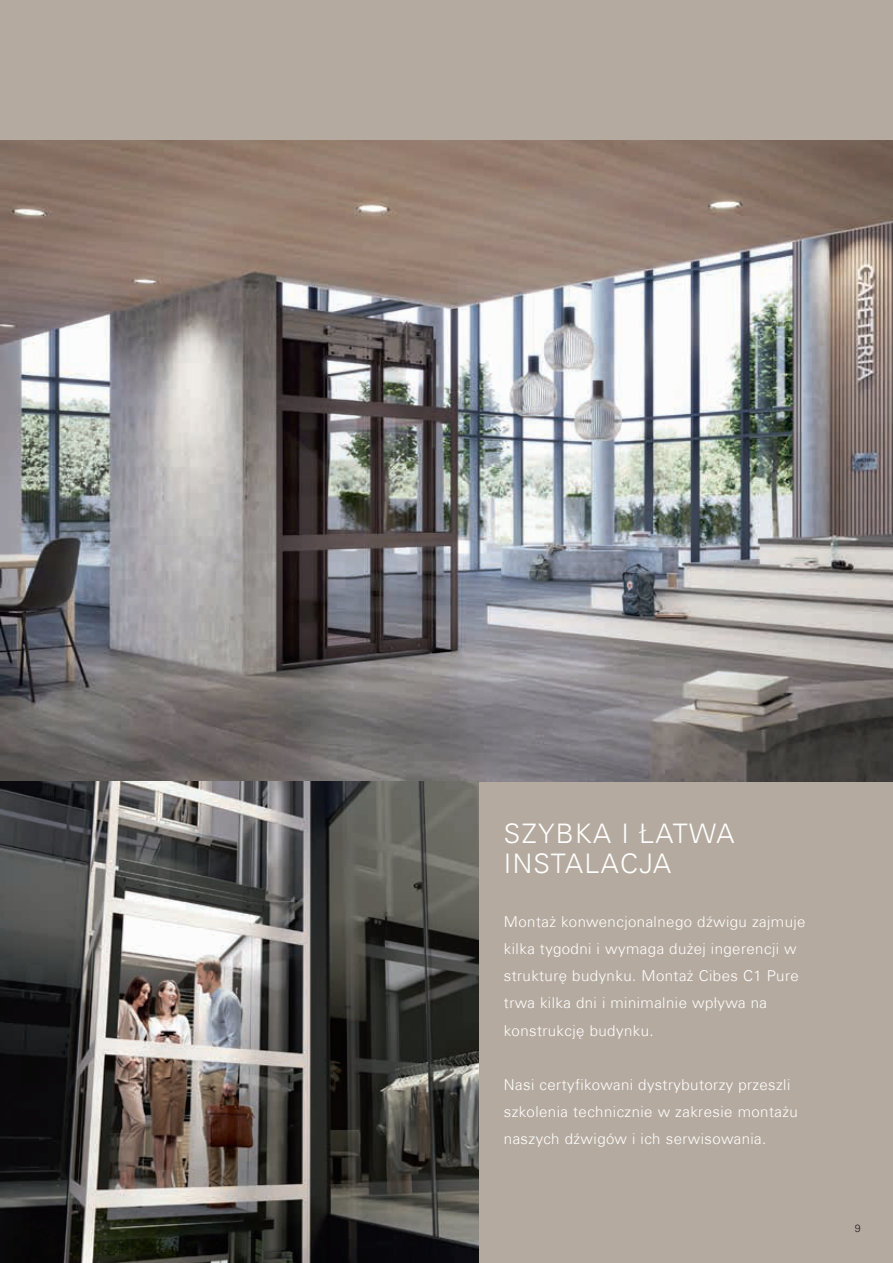
<style>
.page{position:relative;width:893px;height:1263px;background:#b5aa9f}
.page>*{position:absolute;margin:0;border:0;box-sizing:border-box;transform-origin:0 0}
.t1{font:300 27px/30px "Univers Com 45";letter-spacing:.05em;color:#fff}
.t2{font:300 15px/27px "Univers Com 45";letter-spacing:.03em;color:#fff}
.t3{font:300 10.5px "Univers LT Std";color:#231f20}
</style>
<div class="page">
<img style="left:0;top:140px;width:893px;height:641px">
<img style="left:0;top:781px;width:478px;height:482px">
<h1 class="t1" style="left:504px;top:819px;width:232px">SZYBKA I ŁATWA<br>INSTALACJA</h1>
<p class="t2" style="left:504px;top:909px;width:303px">Montaż konwencjonalnego dźwigu zajmuje kilka tygodni i wymaga dużej ingerencji w strukturę budynku. Montaż Cibes C1 Pure trwa kilka dni i minimalnie wpływa na konstrukcję budynku.</p>
<p class="t2" style="left:504px;top:1071px;width:295px">Nasi certyfikowani dystrybutorzy przeszli szkolenia technicznie w zakresie montażu naszych dźwigów i ich serwisowania.</p>
<p class="t3" style="left:855px;top:1222px;width:7px">9</p>
</div>
